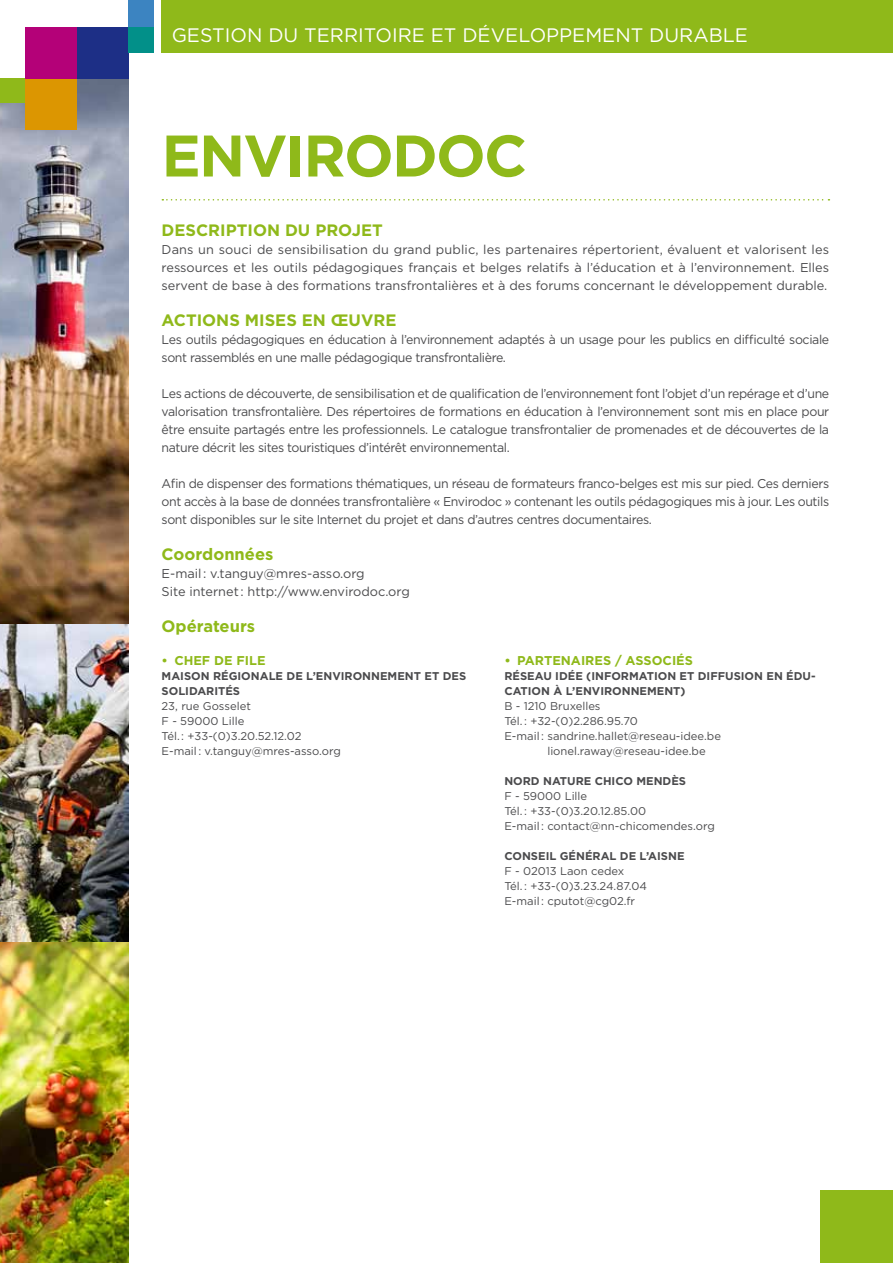
<style>
.page{position:relative;width:893px;height:1263px;background:#fff}
.page>*{position:absolute;margin:0;border:0;box-sizing:border-box;transform-origin:0 0}
.t1{font:700 58.5px "Gotham";letter-spacing:-.03em;color:#8fb91a}
.t2{font:19.5px "Gotham";color:#fff}
.t3{font:700 16.5px "Gotham";color:#8fb91a}
.t4{font:12.75px/18px "Gotham";letter-spacing:-.03em;color:#4b4b4d;text-align:justify}
.t5{font:12.75px/18px "Gotham";color:#4b4b4d}
.t6{font:700 12.75px "Gotham";color:#8fb91a}
.t7{font:11.25px/15px "Gotham";color:#4b4b4d}
.t8{font:700 11.25px "Gotham";color:#4b4b4d}
</style>
<div class="page">
<img style="left:0;top:78px;width:128px;height:1185px">
<div style="left:0;top:78px;width:26px;height:25px;background:#8fb91a"></div>
<div style="left:26px;top:78px;width:51px;height:52px;background:#dc9601"></div>
<div style="left:26px;top:27px;width:51px;height:51px;background:#b40178"></div>
<div style="left:77px;top:27px;width:51px;height:51px;background:#1d2f86"></div>
<div style="left:128px;top:0;width:26px;height:27px;background:#3c84c1"></div>
<div style="left:128px;top:27px;width:26px;height:26px;background:#029089"></div>
<div style="left:821px;top:1191px;width:72px;height:72px;background:#8fb91a"></div>
<div style="left:162px;top:0;width:731px;height:53px;background:#8fb91a"></div>
<svg style="left:162px;top:199px;width:667px;height:2px"></svg>
<h2 class="t2" style="left:172px;top:23px;width:578px">Gestion du territoire et développement durable</h2>
<h1 class="t1" style="left:162px;top:117px;width:367px">ENVIRODOC</h1>
<p class="t3" style="left:162px;top:219px;width:97px">DESCRI PTION</p>
<p class="t3" style="left:285px;top:219px;width:99px">DU PROJET</p>
<p class="t4" style="left:162px;top:240px;width:669px">Dans un souci de sensibilisation du grand public, les partenaires répertorient, évaluent et valorisent les ressources et les outils pédagogiques français et belges relatifs à l’éducation et à l’environnement. Elles servent de base à des formations transfrontalières et à des forums concernant le développement durable.</p>
<p class="t3" style="left:162px;top:309px;width:47px">ACTION</p>
<p class="t3" style="left:229px;top:309px;width:145px">S MISES EN ŒUVRE</p>
<p class="t4" style="left:162px;top:330px;width:669px">Les outils pédagogiques en éducation à l’environnement adaptés à un usage pour les publics en difficulté sociale sont rassemblés en une malle pédagogique transfrontalière.</p>
<p class="t4" style="left:162px;top:384px;width:669px">Les actions de découverte, de sensibilisation et de qualification de l’environnement font l’objet d’un repérage et d’une valorisation transfrontalière. Des répertoires de formations en éducation à l’environnement sont mis en place pour être ensuite partagés entre les professionnels. Le catalogue transfrontalier de promenades et de découvertes de la nature décrit les sites touristiques d’intérêt environnemental.</p>
<p class="t4" style="left:162px;top:474px;width:669px">Afin de dispenser des formations thématiques, un réseau de formateurs franco-belges est mis sur pied. Ces derniers ont accès à la base de données transfrontalière « Envirodoc » contenant les outils pédagogiques mis à jour. Les outils sont disponibles sur le site Internet du projet et dans d’autres centres documentaires.</p>
<p class="t3" style="left:162px;top:543px;width:113px">COORDONNÉES</p>
<p class="t5" style="left:162px;top:564px;width:250px">E-mail : v.tanguy@mres-asso.org<br>Site internet : http://www.envirodoc.org</p>
<p class="t3" style="left:162px;top:615px;width:95px">OPÉRATEURS</p>
<p class="t6" style="left:162px;top:652px;width:104px">• CHEF DE FI LE</p>
<p class="t8" style="left:162px;top:669px;width:8px">MAI</p>
<p class="t8" style="left:184px;top:669px;width:62px">SON RÉGIONA</p>
<p class="t8" style="left:269px;top:669px;width:64px">LE DE L’ENVIRONNE</p>
<p class="t8" style="left:388px;top:669px;width:80px">MENT ET DES</p>
<p class="t8" style="left:162px;top:684px;width:31px">SOLIDARI</p>
<p class="t8" style="left:218px;top:684px;width:24px">TÉS</p>
<p class="t7" style="left:162px;top:698px;width:181px">23, rue Gosselet<br>F - 59000 Lille<br>Tél. : +33-(0)3.20.52.12.02<br>E-mail : v.tanguy@mres-asso.org</p>
<p class="t6" style="left:504px;top:652px;width:23px">• PAR</p>
<p class="t6" style="left:544px;top:652px;width:18px">TENAIRE</p>
<p class="t6" style="left:603px;top:652px;width:58px">S / ASSOCI</p>
<p class="t6" style="left:676px;top:652px;width:18px">ÉS</p>
<p class="t8" style="left:504px;top:669px;width:158px">RÉSEAU IDÉE (IN FORMATION</p>
<p class="t8" style="left:680px;top:669px;width:69px">ET DI FFUSION</p>
<p class="t8" style="left:766px;top:669px;width:51px">EN ÉDU-</p>
<p class="t8" style="left:504px;top:684px;width:32px">CATION</p>
<p class="t8" style="left:553px;top:684px;width:31px">À L’ENVIRONNE</p>
<p class="t8" style="left:647px;top:684px;width:40px">MENT)</p>
<p class="t7" style="left:504px;top:698px;width:98px">B - 1210 Bruxelles</p>
<p class="t7" style="left:504px;top:713px;width:135px">Tél. : +32-(0)2.286.95.70</p>
<p class="t7" style="left:504px;top:728px;width:218px">E-mail : sandrine.hallet@reseau-idee.be</p>
<p class="t7" style="left:547px;top:743px;width:160px">lionel.raway@reseau-idee.be</p>
<p class="t8" style="left:504px;top:774px;width:19px">NORD</p>
<p class="t8" style="left:543px;top:774px;width:77px">NATURE CHICO</p>
<p class="t8" style="left:636px;top:774px;width:10px">MEND</p>
<p class="t8" style="left:671px;top:774px;width:16px">ÈS</p>
<p class="t7" style="left:504px;top:788px;width:212px">F - 59000 Lille<br>Tél. : +33-(0)3.20.12.85.00<br>E-mail : contact@nn-chicomendes.org</p>
<p class="t8" style="left:504px;top:849px;width:173px">CONSEI L GÉN ÉRAL DE L’AISNE</p>
<p class="t7" style="left:504px;top:863px;width:144px">F - 02013 Laon cedex<br>Tél. : +33-(0)3.23.24.87.04<br>E-mail : cputot@cg02.fr</p>
</div>
